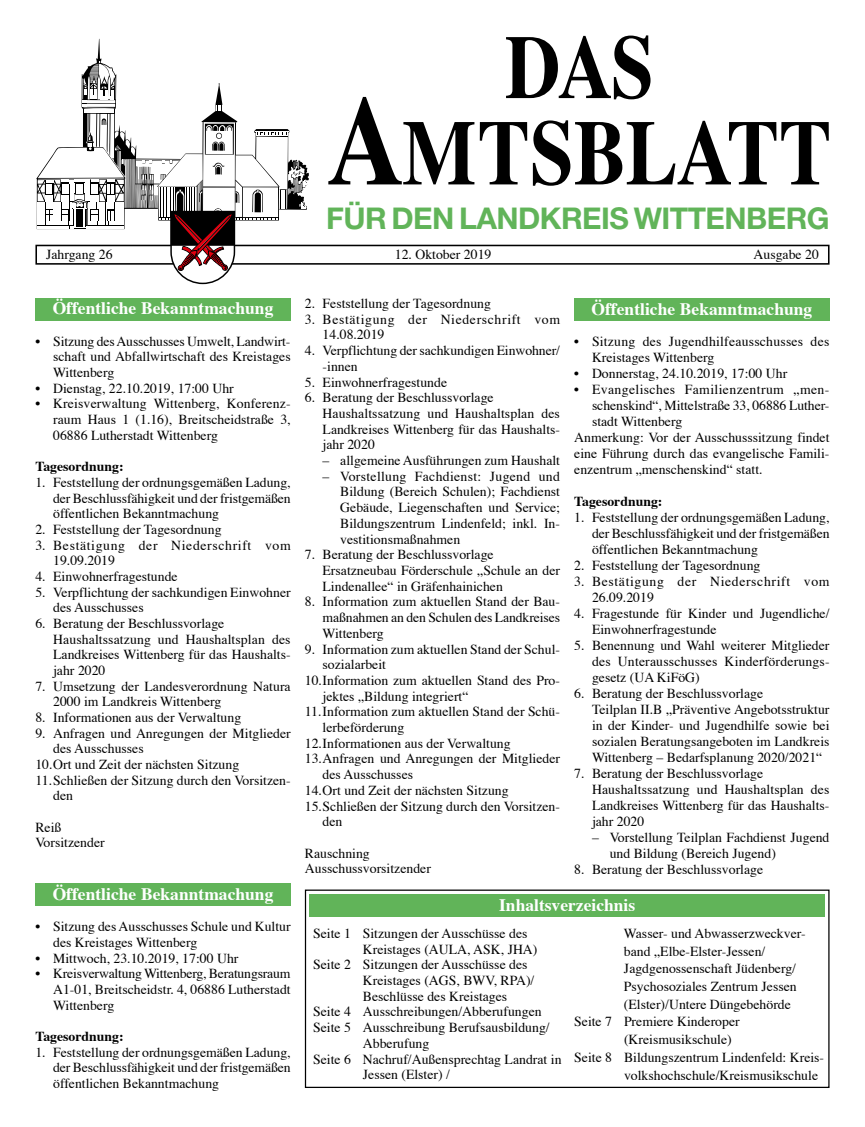
<style>
.page{position:relative;width:865px;height:1127px;background:#fff}
.page>*{position:absolute;margin:0;border:0;box-sizing:border-box;transform-origin:0 0}
.t1{font:700 30px "Helvetica Neue";letter-spacing:-.015em;color:#61b459}
.t2{font:700 17.5px "Times";color:#fff}
.t3{font:13.75px/15.8px "Times";color:#000}
.t4{font:13.75px/15.8px "Times";letter-spacing:.045em;color:#000}
.t5{font:700 13.75px "Times";color:#000}
.t6{font:13.75px "Times";letter-spacing:.025em;color:#000}
</style>
<div class="page">
<div style="left:35px;top:298px;width:256px;height:22px;background:#61b459"></div>
<div style="left:35px;top:883px;width:256px;height:23px;background:#61b459"></div>
<div style="left:35px;top:245px;width:794px;height:20px;border:2px solid #000"></div>
<svg style="left:328px;top:97px;width:146px;height:87px"></svg>
<svg style="left:480px;top:122px;width:47px;height:62px"></svg>
<svg style="left:533px;top:120px;width:295px;height:66px"></svg>
<svg style="left:506px;top:35px;width:144px;height:64px"></svg>
<svg style="left:36px;top:39px;width:273px;height:245px"></svg>
<div style="left:310px;top:894px;width:514px;height:23px;background:#61b459"></div>
<div style="left:305px;top:889px;width:524px;height:199px;border:1px solid #000"></div>
<div style="left:574px;top:298px;width:255px;height:23px;background:#61b459"></div>
<h1 class="t1" style="left:326px;top:199px;width:505px">FÜR DEN LANDKREIS WITTENBERG</h1>
<p class="t3" style="left:46px;top:245px;width:68px">Jahrgang 26</p>
<p class="t3" style="left:395px;top:245px;width:98px">12. Oktober 2019</p>
<p class="t3" style="left:753px;top:245px;width:67px">Ausgabe 20</p>
<p class="t2" style="left:53px;top:292px;width:222px">Öffentliche Bekanntmachung</p>
<p class="t3" style="left:53px;top:332px;width:239px;text-align:justify;text-indent:-18px">• Sitzung des Ausschusses Umwelt, Landwirt&shy;schaft und Abfallwirtschaft des Kreistages Wittenberg</p>
<p class="t3" style="left:35px;top:379px;width:200px">• Dienstag, 22.10.2019, 17:00 Uhr</p>
<p class="t3" style="left:53px;top:395px;width:239px;text-align:justify;text-indent:-18px">• Kreisverwaltung Wittenberg, Konferenz&shy;raum Haus 1 (1.16), Breitscheidstraße 3, 06886 Lutherstadt Wittenberg</p>
<p class="t5" style="left:35px;top:453px;width:90px">Tagesordnung:</p>
<p class="t3" style="left:53px;top:473px;width:239px;text-align:justify;text-indent:-18px">1. Feststellung der ordnungsgemäßen Ladung, der Beschlussfähigkeit und der fristgemäßen öffentlichen Bekanntmachung</p>
<p class="t3" style="left:35px;top:520px;width:188px">2. Feststellung der Tagesordnung</p>
<p class="t4" style="left:53px;top:536px;width:239px;text-indent:-18px">3. Bestätigung der Niederschrift vom<br>19.09.2019</p>
<p class="t3" style="left:35px;top:567px;width:144px">4. Einwohnerfragestunde</p>
<p class="t3" style="left:53px;top:583px;width:239px;text-indent:-18px">5. Verpflichtung der sachkundigen Einwohner des Ausschusses</p>
<p class="t3" style="left:53px;top:614px;width:239px;text-indent:-18px">6. Beratung der Beschlussvorlage<br>Haushaltssatzung und Haushaltsplan des<br>Landkreises Wittenberg für das Haushalts&shy;jahr 2020</p>
<p class="t3" style="left:53px;top:677px;width:239px;text-indent:-18px">7. Umsetzung der Landesverordnung Natura<br>2000 im Landkreis Wittenberg</p>
<p class="t3" style="left:35px;top:708px;width:207px">8. Informationen aus der Verwaltung</p>
<p class="t3" style="left:35px;top:724px;width:257px">9. Anfragen und Anregungen der Mitglieder</p>
<p class="t3" style="left:53px;top:740px;width:92px">des Ausschusses</p>
<p class="t3" style="left:35px;top:755px;width:205px">10.Ort und Zeit der nächsten Sitzung</p>
<p class="t3" style="left:35px;top:771px;width:257px">11.Schließen der Sitzung durch den Vorsitzen-</p>
<p class="t3" style="left:53px;top:787px;width:21px">den</p>
<p class="t3" style="left:35px;top:818px;width:71px">Reiß<br>Vorsitzender</p>
<p class="t2" style="left:53px;top:877px;width:222px">Öffentliche Bekanntmachung</p>
<p class="t3" style="left:53px;top:917px;width:239px;text-indent:-18px">• Sitzung des Ausschusses Schule und Kultur des Kreistages Wittenberg</p>
<p class="t3" style="left:35px;top:949px;width:204px">• Mittwoch, 23.10.2019, 17:00 Uhr</p>
<p class="t3" style="left:53px;top:964px;width:239px;text-align:justify;text-indent:-18px">• Kreisverwaltung Wittenberg, Beratungsraum A1-01, Breitscheidstr. 4, 06886 Lutherstadt Wittenberg</p>
<p class="t5" style="left:35px;top:1023px;width:90px">Tagesordnung:</p>
<p class="t3" style="left:53px;top:1043px;width:239px;text-align:justify;text-indent:-18px">1. Feststellung der ordnungsgemäßen Ladung, der Beschlussfähigkeit und der fristgemäßen öffentlichen Bekanntmachung</p>
<p class="t3" style="left:305px;top:294px;width:188px">2. Feststellung der Tagesordnung</p>
<p class="t4" style="left:322px;top:310px;width:239px;text-indent:-18px">3. Bestätigung der Niederschrift vom<br>14.08.2019</p>
<p class="t3" style="left:322px;top:341px;width:239px;text-indent:-18px">4. Verpflichtung der sachkundigen Einwohner/ -innen</p>
<p class="t3" style="left:305px;top:373px;width:144px">5. Einwohnerfragestunde</p>
<p class="t3" style="left:322px;top:389px;width:239px;text-indent:-18px">6. Beratung der Beschlussvorlage<br>Haushaltssatzung und Haushaltsplan des<br>Landkreises Wittenberg für das Haushalts&shy;jahr 2020</p>
<p class="t3" style="left:322px;top:451px;width:239px">– allgemeine Ausführungen zum Haushalt</p>
<p class="t3" style="left:340px;top:467px;width:221px;text-align:justify;text-indent:-18px">– Vorstellung Fachdienst: Jugend und Bildung (Bereich Schulen); Fachdienst Gebäude, Liegenschaften und Service; Bildungszentrum Lindenfeld; inkl. In&shy;vestitionsmaßnahmen</p>
<p class="t3" style="left:322px;top:546px;width:239px;text-indent:-18px">7. Beratung der Beschlussvorlage<br>Ersatzneubau Förderschule „Schule an der<br>Lindenallee“ in Gräfenhainichen</p>
<p class="t3" style="left:322px;top:593px;width:239px;text-align:justify;text-indent:-18px">8. Information zum aktuellen Stand der Bau&shy;maßnahmen an den Schulen des Landkreises Wittenberg</p>
<p class="t3" style="left:305px;top:640px;width:257px">9. Information zum aktuellen Stand der Schul-</p>
<p class="t3" style="left:322px;top:655px;width:65px">sozialarbeit</p>
<p class="t3" style="left:305px;top:671px;width:257px">10.Information zum aktuellen Stand des Pro-</p>
<p class="t3" style="left:322px;top:687px;width:147px">jektes „Bildung integriert“</p>
<p class="t3" style="left:305px;top:703px;width:257px">11.Information zum aktuellen Stand der Schü-</p>
<p class="t3" style="left:322px;top:718px;width:83px">lerbeförderung</p>
<p class="t3" style="left:305px;top:734px;width:207px">12.Informationen aus der Verwaltung</p>
<p class="t3" style="left:305px;top:750px;width:257px">13.Anfragen und Anregungen der Mitglieder</p>
<p class="t3" style="left:322px;top:765px;width:92px">des Ausschusses</p>
<p class="t3" style="left:305px;top:781px;width:205px">14.Ort und Zeit der nächsten Sitzung</p>
<p class="t3" style="left:305px;top:797px;width:257px">15.Schließen der Sitzung durch den Vorsitzen-</p>
<p class="t3" style="left:322px;top:812px;width:21px">den</p>
<p class="t3" style="left:305px;top:844px;width:128px">Rauschning<br>Ausschussvorsitzender</p>
<p class="t2" style="left:591px;top:292px;width:222px">Öffentliche Bekanntmachung</p>
<p class="t3" style="left:592px;top:333px;width:239px;text-indent:-18px">• Sitzung des Jugendhilfeausschusses des<br>Kreistages Wittenberg</p>
<p class="t3" style="left:574px;top:365px;width:214px">• Donnerstag, 24.10.2019, 17:00 Uhr</p>
<p class="t6" style="left:574px;top:377px;width:256px">• Evangelisches Familienzentrum „men-</p>
<p class="t3" style="left:592px;top:397px;width:239px">schenskind“, Mittelstraße 33, 06886 Luther-</p>
<p class="t3" style="left:592px;top:413px;width:92px">stadt Wittenberg</p>
<p class="t3" style="left:574px;top:429px;width:257px">Anmerkung: Vor der Ausschusssitzung findet</p>
<p class="t3" style="left:574px;top:445px;width:257px">eine Führung durch das evangelische Famili-</p>
<p class="t3" style="left:574px;top:461px;width:190px">enzentrum „menschenskind“ statt.</p>
<p class="t5" style="left:574px;top:488px;width:90px">Tagesordnung:</p>
<p class="t3" style="left:592px;top:508px;width:239px;text-align:justify;text-indent:-18px">1. Feststellung der ordnungsgemäßen Ladung, der Beschlussfähigkeit und der fristgemäßen öffentlichen Bekanntmachung</p>
<p class="t3" style="left:574px;top:556px;width:188px">2. Feststellung der Tagesordnung</p>
<p class="t4" style="left:592px;top:572px;width:239px;text-indent:-18px">3. Bestätigung der Niederschrift vom<br>26.09.2019</p>
<p class="t3" style="left:592px;top:604px;width:239px;text-indent:-18px">4. Fragestunde für Kinder und Jugendliche/<br>Einwohnerfragestunde</p>
<p class="t3" style="left:592px;top:636px;width:239px;text-align:justify;text-indent:-18px">5. Benennung und Wahl weiterer Mitglieder des Unterausschusses Kinderförderungs&shy;gesetz (UA KiFöG)</p>
<p class="t3" style="left:592px;top:684px;width:239px;text-indent:-18px">6. Beratung der Beschlussvorlage<br>Teilplan II.B „Präventive Angebotsstruktur in der Kinder- und Jugendhilfe sowie bei sozialen Beratungsangeboten im Landkreis Wittenberg – Bedarfsplanung 2020/2021“</p>
<p class="t3" style="left:592px;top:764px;width:239px;text-indent:-18px">7. Beratung der Beschlussvorlage<br>Haushaltssatzung und Haushaltsplan des<br>Landkreises Wittenberg für das Haushalts&shy;jahr 2020</p>
<p class="t3" style="left:609px;top:828px;width:221px;text-indent:-18px">– Vorstellung Teilplan Fachdienst Jugend und Bildung (Bereich Jugend)</p>
<p class="t3" style="left:574px;top:860px;width:190px">8. Beratung der Beschlussvorlage</p>
<p class="t2" style="left:499px;top:888px;width:138px">Inhaltsverzeichnis</p>
<p class="t3" style="left:313px;top:924px;width:6px">Seite</p>
<p class="t3" style="left:363px;top:924px;width:176px;text-indent:-19px">1 Sitzungen der Ausschüsse des<br>Kreistages (AULA, ASK, JHA)</p>
<p class="t3" style="left:313px;top:955px;width:6px">Seite</p>
<p class="t3" style="left:363px;top:955px;width:173px;text-indent:-19px">2 Sitzungen der Ausschüsse des<br>Kreistages (AGS, BWV, RPA)/<br>Beschlüsse des Kreistages</p>
<p class="t3" style="left:313px;top:1003px;width:6px">Seite</p>
<p class="t3" style="left:344px;top:1003px;width:199px">4 Ausschreibungen/Abberufungen</p>
<p class="t3" style="left:313px;top:1018px;width:6px">Seite</p>
<p class="t3" style="left:363px;top:1018px;width:188px;text-indent:-19px">5 Ausschreibung Berufsausbildung/<br>Abberufung</p>
<p class="t3" style="left:313px;top:1050px;width:6px">Seite</p>
<p class="t3" style="left:363px;top:1050px;width:200px;text-indent:-19px">6 Nachruf/Außensprechtag Landrat in<br>Jessen (Elster) /</p>
<p class="t3" style="left:624px;top:923px;width:183px;line-height:17.8px">Wasser- und Abwasserzweckver&shy;band „Elbe-Elster-Jessen/<br>Jagdgenossenschaft Jüdenberg/<br>Psychosoziales Zentrum Jessen (Elster)/Untere Düngebehörde</p>
<p class="t3" style="left:574px;top:1013px;width:6px">Seite</p>
<p class="t3" style="left:624px;top:1012px;width:117px;line-height:17.8px;text-indent:-19px">7 Premiere Kinderoper (Kreismusikschule)</p>
<p class="t3" style="left:574px;top:1048px;width:6px">Seite</p>
<p class="t3" style="left:624px;top:1047px;width:202px;line-height:17.8px;text-indent:-19px">8 Bildungszentrum Lindenfeld: Kreis&shy;volkshochschule/Kreismusikschule</p>
</div>
